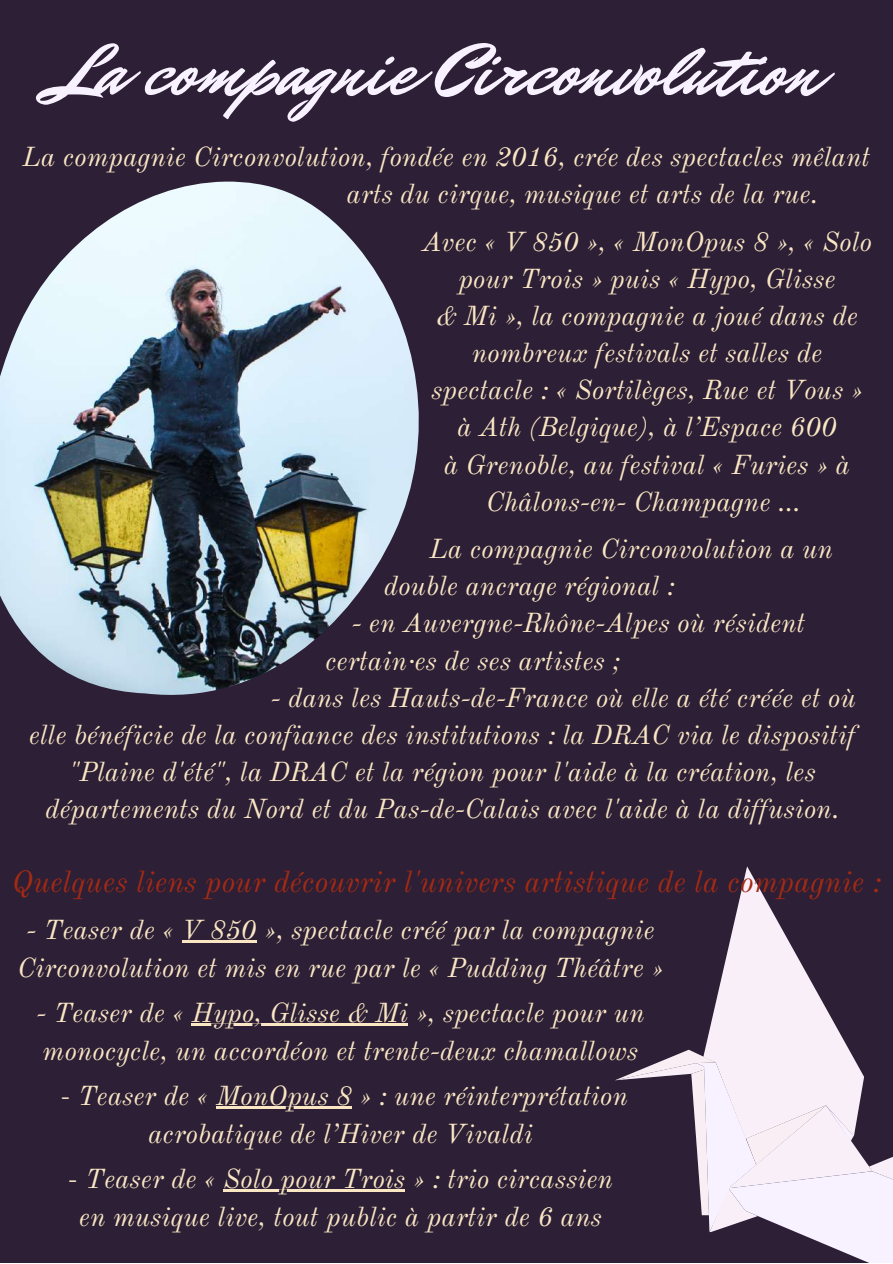
<style>
.page{position:relative;width:893px;height:1264px;background:#fff}
.page>*{position:absolute;margin:0;border:0;box-sizing:border-box;transform-origin:0 0}
.t1{font:75px "Mr Dafoe";color:#f8f1ff}
.t2{font:italic 30px "Old Standard";color:#a32a13}
.t3{font:italic 27px/37px "Old Standard";color:#fae6c3}
.s1{font-style:normal}
</style>
<div class="page">
<div style="left:0;top:0;width:892px;height:1262px;background:#2c1f36"></div>
<svg style="left:713px;top:866px;width:115px;height:146px"></svg>
<svg style="left:615px;top:1012px;width:277px;height:250px"></svg>
<hr style="left:182px;top:940px;width:74px;height:3px;background:#fae6c3">
<hr style="left:192px;top:1023px;width:216px;height:3px;background:#fae6c3">
<hr style="left:216px;top:1106px;width:136px;height:3px;background:#fae6c3">
<hr style="left:223px;top:1189px;width:182px;height:2px;background:#fae6c3">
<img style="left:0;top:181px;width:419px;height:513px">
<h1 class="t1" style="left:52px;top:20px;width:770px">La compagnie Circonvolution</h1>
<p class="t3" style="left:346px;top:138px;width:525px;text-indent:-324px">La compagnie Circonvolution, fondée en 2016, crée des spectacles mêlant arts du cirque, musique et arts de la rue.</p>
<p class="t3" style="left:422px;top:223px;width:451px;text-align:center">Avec « V 850 », « MonOpus 8 », « Solo pour Trois » puis « Hypo, Glisse<br>&amp; Mi », la compagnie a joué dans de nombreux festivals et salles de spectacle : « Sortilèges, Rue et Vous » à Ath (Belgique), à l’Espace 600<br>à Grenoble, au festival « Furies » à<br>Châlons-en- Champagne …</p>
<p class="t3" style="left:384px;top:530px;width:450px;text-indent:45px">La compagnie Circonvolution a un double ancrage régional :</p>
<p class="t3" style="left:325px;top:605px;width:481px;text-indent:26px">- en Auvergne-Rhône-Alpes où résident certain·es de ses artistes ;</p>
<p class="t3" style="left:270px;top:679px;width:587px">- dans les Hauts-de-France où elle a été créée et où</p>
<p class="t3" style="left:29px;top:716px;width:828px">elle bénéficie de la confiance des institutions : la DRAC via le dispositif</p>
<p class="t3" style="left:69px;top:753px;width:748px">"Plaine d'été", la DRAC et la région pour l'aide à la création, les</p>
<p class="t3" style="left:45px;top:790px;width:795px">départements du Nord et du Pas-de-Calais avec l'aide à la diffusion.</p>
<p class="t2" style="left:12px;top:863px;width:870px">Quelques liens pour découvrir l'univers artistique de la compagnie :</p>
<p class="t3" style="left:17px;top:911px;width:647px;line-height:37.5px;text-align:center">- Teaser de « V 850 », spectacle créé par la compagnie<br>Circonvolution et mis en rue par le « Pudding Théâtre »</p>
<p class="t3" style="left:36px;top:994px;width:610px;line-height:37.5px">- Teaser de « Hypo, Glisse &amp; Mi », spectacle pour un monocycle, un accordéon et trente-deux chamallows</p>
<p class="t3" style="left:60px;top:1077px;width:569px;line-height:37.5px;text-align:center"><span class="s1">-</span> Teaser de « MonOpus 8 » : une réinterprétation acrobatique de l’Hiver de Vivaldi</p>
<p class="t3" style="left:68px;top:1160px;width:546px;line-height:37.5px;text-align:center"><span class="s1">-</span> Teaser de « Solo pour Trois » : trio circassien en musique live, tout public à partir de 6 ans</p>
</div>
